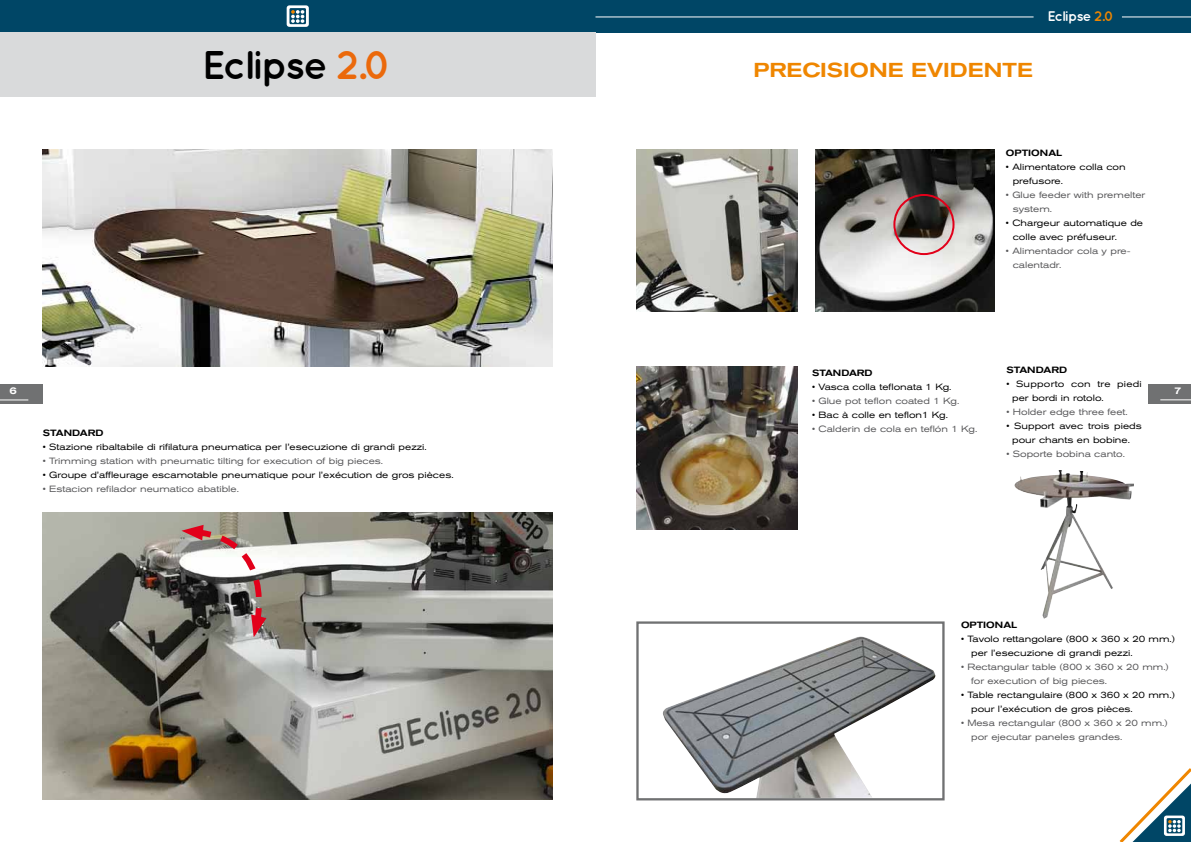
<style>
.page{position:relative;width:1191px;height:842px;background:#fff}
.page>*{position:absolute;margin:0;border:0;box-sizing:border-box;transform-origin:0 0}
.t1{font:700 40px "Quicksand";letter-spacing:-.05em;color:#000}
.t2{font:500 expanded 20px "Akzidenz Grotesk BQ";color:#ef8600}
.t3{font:700 14px "Quicksand";letter-spacing:-.05em;color:#fff}
.t4{font:500 expanded 10px "Akzidenz Grotesk BQ";color:#fff}
.t5{font:expanded 9px/14px "Akzidenz Grotesk BE";color:#000}
.t6{font:expanded 9px/14px "Akzidenz Grotesk BE";color:#58585a}
.t7{font:500 expanded 9px "Akzidenz Grotesk BQ";color:#000}
.t8{font:expanded 9px/14px "Akzidenz Grotesk BE";letter-spacing:.025em;color:#000}
.s1{color:#eb690b}
.s2{color:#ef8600}
</style>
<div class="page">
<img style="left:43px;top:512px;width:509px;height:288px">
<img style="left:43px;top:149px;width:509px;height:217px">
<svg style="left:181px;top:525px;width:96px;height:112px"></svg>
<img style="left:636px;top:366px;width:161px;height:163px">
<img style="left:662px;top:636px;width:273px;height:161px">
<div style="left:636px;top:621px;width:308px;height:179px;border:2px solid #707172"></div>
<img style="left:636px;top:149px;width:161px;height:163px">
<div style="left:0;top:0;width:1191px;height:32px;background:#004666"></div>
<svg style="left:287px;top:5px;width:22px;height:22px"></svg>
<hr style="left:595px;top:16px;width:438px;height:1px;background:#fff">
<hr style="left:1122px;top:16px;width:69px;height:1px;background:#fff">
<svg style="left:1119px;top:768px;width:72px;height:74px"></svg>
<div style="left:0;top:32px;width:595px;height:64px;background:#d9dadb"></div>
<img style="left:816px;top:149px;width:178px;height:163px">
<div style="left:893px;top:194px;width:61px;height:61px;border:2px solid #e2001a;border-radius:50%"></div>
<img style="left:1014px;top:470px;width:120px;height:149px">
<div style="left:0;top:384px;width:43px;height:20px;background:#707172"></div>
<svg style="left:0;top:399px;width:28px;height:1px"></svg>
<div style="left:1148px;top:384px;width:43px;height:20px;background:#707172"></div>
<hr style="left:1160px;top:399px;width:31px;height:1px;background:#fff">
<h1 class="t1" style="left:202px;top:41px;width:192px">Eclipse <span class="s1">2.0</span></h1>
<h2 class="t2" style="left:753px;top:59px;width:281px">PRECISIONE EVIDENTE</h2>
<h3 class="t3" style="left:1047px;top:8px;width:68px">Eclipse <span class="s2">2.0</span></h3>
<p class="t7" style="left:1006px;top:147px;width:58px">OPTIONAL</p>
<p class="t5" style="left:1012px;top:160px;width:114px;text-indent:-7px">• Alimentatore colla con prefusore.</p>
<p class="t6" style="left:1012px;top:188px;width:134px;text-indent:-7px">• Glue feeder with premelter system.</p>
<p class="t5" style="left:1012px;top:216px;width:132px;text-indent:-7px">• Chargeur automatique de colle avec préfuseur.</p>
<p class="t6" style="left:1012px;top:244px;width:119px;text-indent:-7px">• Alimentador cola y pre&shy;calentadr.</p>
<p class="t7" style="left:1006px;top:364px;width:62px">STANDARD</p>
<p class="t8" style="left:1012px;top:377px;width:131px;text-indent:-6px">• Supporto con tre piedi per bordi in rotolo.</p>
<p class="t6" style="left:1006px;top:405px;width:123px">• Holder edge three feet.</p>
<p class="t5" style="left:1012px;top:419px;width:131px;text-indent:-6px">• Support avec trois pieds pour chants en bobine.</p>
<p class="t6" style="left:1006px;top:447px;width:120px">• Soporte bobina canto.</p>
<p class="t7" style="left:812px;top:368px;width:62px">STANDARD</p>
<p class="t5" style="left:812px;top:380px;width:141px">• Vasca colla teflonata 1 Kg.</p>
<p class="t6" style="left:812px;top:394px;width:149px">• Glue pot teflon coated 1 Kg.</p>
<p class="t5" style="left:812px;top:408px;width:137px">• Bac à colle en teflon1 Kg.</p>
<p class="t6" style="left:812px;top:422px;width:167px">• Calderin de cola en teflón 1 Kg.</p>
<p class="t4" style="left:9px;top:385px;width:9px">6</p>
<p class="t4" style="left:1174px;top:385px;width:9px">7</p>
<p class="t7" style="left:43px;top:428px;width:62px">STANDARD</p>
<p class="t5" style="left:43px;top:440px;width:385px">• Stazione ribaltabile di rifilatura pneumatica per l’esecuzione di grandi pezzi.</p>
<p class="t6" style="left:43px;top:454px;width:342px">• Trimming station with pneumatic tilting for execution of big pieces.</p>
<p class="t5" style="left:43px;top:468px;width:412px">• Groupe d’affleurage escamotable pneumatique pour l’exécution de gros pièces.</p>
<p class="t6" style="left:43px;top:482px;width:197px">• Estacion refilador neumatico abatible.</p>
<p class="t7" style="left:961px;top:619px;width:58px">OPTIONAL</p>
<p class="t5" style="left:971px;top:632px;width:205px;text-indent:-10px">• Tavolo rettangolare (800 x 360 x 20 mm.) per l’esecuzione di grandi pezzi.</p>
<p class="t6" style="left:971px;top:660px;width:199px;text-indent:-10px">• Rectangular table (800 x 360 x 20 mm.) for execution of big pieces.</p>
<p class="t5" style="left:971px;top:688px;width:205px;text-indent:-10px">• Table rectangulaire (800 x 360 x 20 mm.) pour l’exécution de gros pièces.</p>
<p class="t6" style="left:971px;top:716px;width:198px;text-indent:-10px">• Mesa rectangular (800 x 360 x 20 mm.) por ejecutar paneles grandes.</p>
</div>
